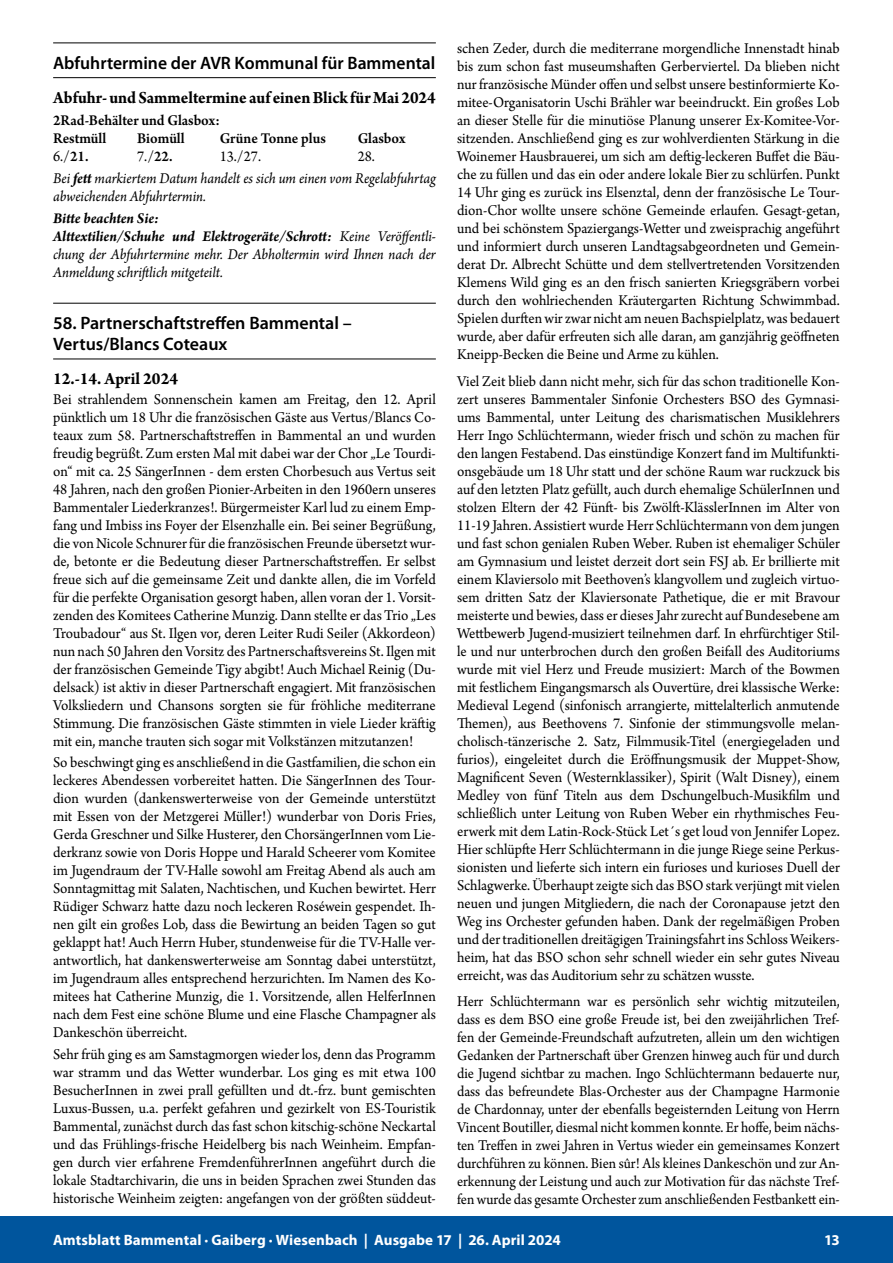
<style>
.page{position:relative;width:893px;height:1263px;background:#fff}
.page>*{position:absolute;margin:0;border:0;box-sizing:border-box;transform-origin:0 0}
.t1{font:600 18px/21px "Myriad Pro";color:#000}
.t2{font:700 18px "Arno Pro";color:#000;scale:.94 1}
.t3{font:700 18px "Arno Pro";color:#000;scale:.95 1}
.t4{font:15.75px/18px "Arno Pro";color:#000;text-align:justify;scale:.95 1}
.t5{font:15.75px/18px "Arno Pro";color:#000;text-align:justify;scale:.93 1}
.t6{font:italic 15.75px/18px "Arno Pro";letter-spacing:-.005em;color:#000;scale:.95 1}
.t7{font:600 15.75px/18px "Arno Pro";color:#000;scale:.95 1}
.t8{font:700 15px "Myriad Pro";letter-spacing:.005em;color:#fff}
.s1{font-weight:600}
.s2{font-style:normal}
.s3{font-weight:700}
</style>
<div class="page">
<div style="left:0;top:1216px;width:893px;height:47px;background:#00559d"></div>
<hr style="left:53px;top:43px;width:383px;height:1px;background:#000">
<hr style="left:53px;top:77px;width:383px;height:1px;background:#000">
<hr style="left:53px;top:303px;width:383px;height:1px;background:#000">
<hr style="left:53px;top:359px;width:383px;height:1px;background:#000">
<p class="t1" style="left:53px;top:52px;width:384px">Abfuhrtermine der AVR Kommunal für Bammental</p>
<p class="t2" style="left:53px;top:87px;width:409px">Abfuhr- und Sammeltermine auf einen Blick für Mai 2024</p>
<p class="t7" style="left:53px;top:112px;width:177px">2Rad-Behälter und Glasbox:<br>Restmüll</p>
<p class="t7" style="left:137px;top:130px;width:52px">Biomüll</p>
<p class="t7" style="left:220px;top:130px;width:113px">Grüne Tonne plus</p>
<p class="t7" style="left:358px;top:130px;width:52px">Glasbox</p>
<p class="t4" style="left:53px;top:148px;width:39px">6./<span class="s1">21.</span></p>
<p class="t4" style="left:137px;top:148px;width:39px">7./<span class="s1">22.</span></p>
<p class="t4" style="left:220px;top:148px;width:45px">13./27.</p>
<p class="t6" style="left:53px;top:146px;width:404px;line-height:22.2px;text-indent:305px"><span class="s2">28.<br></span>Bei <span class="s3">fett</span> markiertem Datum handelt es sich um einen vom Regelabfuhrtag</p>
<p class="t6" style="left:53px;top:188px;width:162px">abweichenden Abfuhrtermin.</p>
<p class="t6" style="left:53px;top:210px;width:404px"><span class="s3">Bitte beachten Sie:<br>Alttextilien/Schuhe und Elektrogeräte/Schrott:</span> Keine Veröffentli&shy;chung der Abfuhrtermine mehr. Der Abholtermin wird Ihnen nach der Anmeldung schriftlich mitgeteilt.</p>
<p class="t1" style="left:53px;top:312px;width:300px">58. Partnerschaftstreffen Bammental –<br>Vertus/Blancs Coteaux</p>
<p class="t3" style="left:53px;top:368px;width:133px">12.-14. April 2024</p>
<p class="t4" style="left:53px;top:391px;width:404px">Bei strahlendem Sonnenschein kamen am Freitag, den 12. April pünktlich um 18 Uhr die französischen Gäste aus Vertus/Blancs Co&shy;teaux zum 58. Partnerschaftstreffen in Bammental an und wurden freudig begrüßt. Zum ersten Mal mit dabei war der Chor „Le Tourdi&shy;on“ mit ca. 25 SängerInnen - dem ersten Chorbesuch aus Vertus seit 48 Jahren, nach den großen Pionier-Arbeiten in den 1960ern unseres Bammentaler Liederkranzes!. Bürgermeister Karl lud zu einem Emp&shy;fang und Imbiss ins Foyer der Elsenzhalle ein. Bei seiner Begrüßung, die von Nicole Schnurer für die französischen Freunde übersetzt wur&shy;de, betonte er die Bedeutung dieser Partnerschaftstreffen. Er selbst freue sich auf die gemeinsame Zeit und dankte allen, die im Vorfeld für die perfekte Organisation gesorgt haben, allen voran der 1. Vorsit&shy;zenden des Komitees Catherine Munzig. Dann stellte er das Trio „Les Troubadour“ aus St. Ilgen vor, deren Leiter Rudi Seiler (Akkordeon) nun nach 50 Jahren den Vorsitz des Partnerschaftsvereins St. Ilgen mit der französischen Gemeinde Tigy abgibt! Auch Michael Reinig (Du&shy;delsack) ist aktiv in dieser Partnerschaft engagiert. Mit französischen Volksliedern und Chansons sorgten sie für fröhliche mediterrane Stimmung. Die französischen Gäste stimmten in viele Lieder kräftig mit ein, manche trauten sich sogar mit Volkstänzen mitzutanzen!</p>
<p class="t4" style="left:53px;top:754px;width:404px">So beschwingt ging es anschließend in die Gastfamilien, die schon ein leckeres Abendessen vorbereitet hatten. Die SängerInnen des Tour&shy;dion wurden (dankenswerterweise von der Gemeinde unterstützt mit Essen von der Metzgerei Müller!) wunderbar von Doris Fries, Gerda Greschner und Silke Husterer, den ChorsängerInnen vom Lie&shy;derkranz sowie von Doris Hoppe und Harald Scheerer vom Komitee im Jugendraum der TV-Halle sowohl am Freitag Abend als auch am Sonntagmittag mit Salaten, Nachtischen, und Kuchen bewirtet. Herr Rüdiger Schwarz hatte dazu noch leckeren Roséwein gespendet. Ih&shy;nen gilt ein großes Lob, dass die Bewirtung an beiden Tagen so gut geklappt hat! Auch Herrn Huber, stundenweise für die TV-Halle ver&shy;antwortlich, hat dankenswerterweise am Sonntag dabei unterstützt, im Jugendraum alles entsprechend herzurichten. Im Namen des Ko&shy;mitees hat Catherine Munzig, die 1. Vorsitzende, allen HelferInnen nach dem Fest eine schöne Blume und eine Flasche Champagner als Dankeschön überreicht.</p>
<p class="t4" style="left:53px;top:1046px;width:404px">Sehr früh ging es am Samstagmorgen wieder los, denn das Programm war stramm und das Wetter wunderbar. Los ging es mit etwa 100<br>BesucherInnen in zwei prall gefüllten und dt.-frz. bunt gemischten Luxus-Bussen, u.a. perfekt gefahren und gezirkelt von ES-Touristik Bammental, zunächst durch das fast schon kitschig-schöne Neckartal und das Frühlings-frische Heidelberg bis nach Weinheim. Empfan&shy;gen durch vier erfahrene FremdenführerInnen angeführt durch die lokale Stadtarchivarin, die uns in beiden Sprachen zwei Stunden das historische Weinheim zeigten: angefangen von der größten süddeut-</p>
<p class="t4" style="left:457px;top:40px;width:404px">schen Zeder, durch die mediterrane morgendliche Innenstadt hinab bis zum schon fast museumshaften Gerberviertel. Da blieben nicht nur französische Münder offen und selbst unsere bestinformierte Ko&shy;mitee-Organisatorin Uschi Brähler war beeindruckt. Ein großes Lob an dieser Stelle für die minutiöse Planung unserer Ex-Komitee-Vor&shy;sitzenden. Anschließend ging es zur wohlverdienten Stärkung in die Woinemer Hausbrauerei, um sich am deftig-leckeren Buffet die Bäu&shy;che zu füllen und das ein oder andere lokale Bier zu schlürfen. Punkt 14 Uhr ging es zurück ins Elsenztal, denn der französische Le Tour&shy;dion-Chor wollte unsere schöne Gemeinde erlaufen. Gesagt-getan, und bei schönstem Spaziergangs-Wetter und zweisprachig angeführt und informiert durch unseren Landtagsabgeordneten und Gemein&shy;derat Dr. Albrecht Schütte und dem stellvertretenden Vorsitzenden Klemens Wild ging es an den frisch sanierten Kriegsgräbern vorbei durch den wohlriechenden Kräutergarten Richtung Schwimmbad.<br>Spielen durften wir zwar nicht am neuen Bachspielplatz, was bedauert wurde, aber dafür erfreuten sich alle daran, am ganzjährig geöffneten Kneipp-Becken die Beine und Arme zu kühlen.</p>
<p class="t4" style="left:457px;top:373px;width:404px">Viel Zeit blieb dann nicht mehr, sich für das schon traditionelle Kon&shy;zert unseres Bammentaler Sinfonie Orchesters BSO des Gymnasi&shy;ums Bammental, unter Leitung des charismatischen Musiklehrers Herr Ingo Schlüchtermann, wieder frisch und schön zu machen für den langen Festabend. Das einstündige Konzert fand im Multifunkti&shy;onsgebäude um 18 Uhr statt und der schöne Raum war ruckzuck bis auf den letzten Platz gefüllt, auch durch ehemalige SchülerInnen und stolzen Eltern der 42 Fünft- bis Zwölft-KlässlerInnen im Alter von 11-19 Jahren. Assistiert wurde Herr Schlüchtermann von dem jungen und fast schon genialen Ruben Weber. Ruben ist ehemaliger Schüler am Gymnasium und leistet derzeit dort sein FSJ ab. Er brillierte mit einem Klaviersolo mit Beethoven’s klangvollem und zugleich virtuo&shy;sem dritten Satz der Klaviersonate Pathetique, die er mit Bravour meisterte und bewies, dass er dieses Jahr zurecht auf Bundesebene am Wettbewerb Jugend-musiziert teilnehmen darf. In ehrfürchtiger Stil&shy;le und nur unterbrochen durch den großen Beifall des Auditoriums wurde mit viel Herz und Freude musiziert: March of the Bowmen mit festlichem Eingangsmarsch als Ouvertüre, drei klassische Werke:<br>Medieval Legend (sinfonisch arrangierte, mittelalterlich anmutende Themen), aus Beethovens 7. Sinfonie der stimmungsvolle melan&shy;cholisch-tänzerische 2. Satz, Filmmusik-Titel (energiegeladen und furios), eingeleitet durch die Eröffnungsmusik der Muppet-Show, Magnificent Seven (Westernklassiker), Spirit (Walt Disney), einem Medley von fünf Titeln aus dem Dschungelbuch-Musikfilm und schließlich unter Leitung von Ruben Weber ein rhythmisches Feu&shy;erwerk mit dem Latin-Rock-Stück Let´s get loud von Jennifer Lopez.<br>Hier schlüpfte Herr Schlüchtermann in die junge Riege seine Perkus&shy;sionisten und lieferte sich intern ein furioses und kurioses Duell der Schlagwerke. Überhaupt zeigte sich das BSO stark verjüngt mit vielen neuen und jungen Mitgliedern, die nach der Coronapause jetzt den Weg ins Orchester gefunden haben. Dank der regelmäßigen Proben und der traditionellen dreitägigen Trainingsfahrt ins Schloss Weikers&shy;heim, hat das BSO schon sehr schnell wieder ein sehr gutes Niveau erreicht, was das Auditorium sehr zu schätzen wusste.</p>
<p class="t5" style="left:457px;top:993px;width:413px">Herr Schlüchtermann war es persönlich sehr wichtig mitzuteilen, dass es dem BSO eine große Freude ist, bei den zweijährlichen Tref&shy;fen der Gemeinde-Freundschaft aufzutreten, allein um den wichtigen Gedanken der Partnerschaft über Grenzen hinweg auch für und durch die Jugend sichtbar zu machen. Ingo Schlüchtermann bedauerte nur, dass das befreundete Blas-Orchester aus der Champagne Harmonie de Chardonnay, unter der ebenfalls begeisternden Leitung von Herrn Vincent Boutiller, diesmal nicht kommen konnte. Er hoffe, beim nächs&shy;ten Treffen in zwei Jahren in Vertus wieder ein gemeinsames Konzert durchführen zu können. Bien sûr! Als kleines Dankeschön und zur An&shy;erkennung der Leistung und auch zur Motivation für das nächste Tref&shy;fen wurde das gesamte Orchester zum anschließenden Festbankett ein-</p>
<p class="t8" style="left:53px;top:1230px;width:509px">Amtsblatt Bammental · Gaiberg · Wiesenbach | Ausgabe 17 | 26. April 2024</p>
<p class="t8" style="left:824px;top:1230px;width:17px">13</p>
</div>
